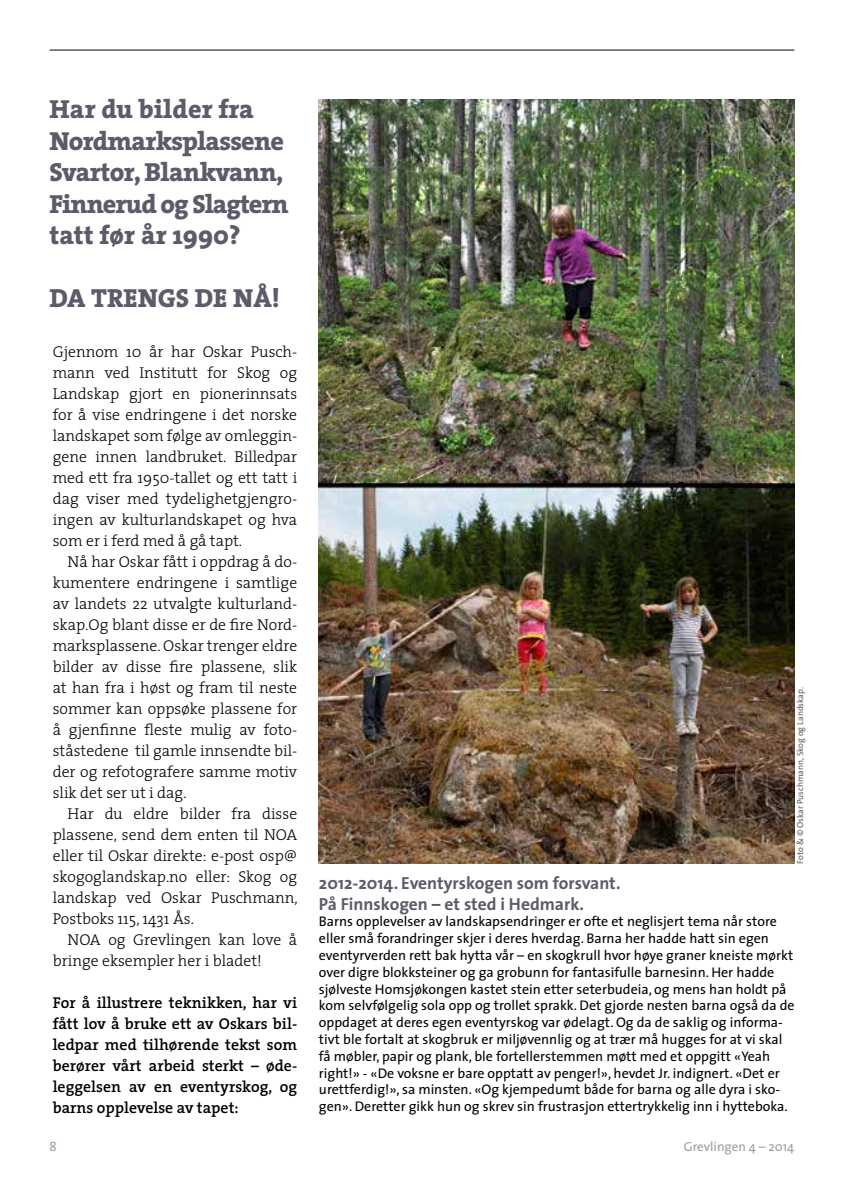
<style>
.page{position:relative;width:844px;height:1191px;background:#fff}
.page>*{position:absolute;margin:0;border:0;box-sizing:border-box;transform-origin:0 0}
.t1{font:800 26.25px/31.5px "The Serif";letter-spacing:-.03em;color:#5c5b6a}
.t2{font:800 26.25px "The Serif";color:#5c5b6a}
.t3{font:700 17.5px/21px "The Sans";color:#5c5b6a}
.t4{font:300 15.75px/21px "The Serif";color:#000;text-align:justify}
.t5{font:600 15.75px/21px "The Serif";color:#000;text-align:justify}
.t6{font:14px/16.8px "The Sans";color:#000}
.t7{font:13.12px "The Sans";color:#9d9d9c}
.t8{font:8.75px "The Sans";color:#5c5b6a}
</style>
<div class="page">
<hr style="left:50px;top:50px;width:744px;height:1px;background:#000">
<img style="left:319px;top:99px;width:475px;height:764px">
<h1 class="t1" style="left:50px;top:95px;width:240px">Har du bilder fra<br>Nordmarksplassene<br>Svartor, Blankvann,<br>Finnerud og Slagtern tatt før år 1990?</h1>
<h1 class="t2" style="left:50px;top:287px;width:231px">DA TRENGS DE NÅ!</h1>
<p class="t4" style="left:53px;top:342px;width:246px">Gjennom 10 år har Oskar Pusch&shy;mann ved Institutt for Skog og Landskap gjort en pionerinnsats for å vise endringene i det norske landskapet som følge av omleggin&shy;gene innen landbruket. Billedpar med ett fra 1950-tallet og ett tatt i dag viser med tydelighetgjengro&shy;ingen av kulturlandskapet og hva som er i ferd med å gå tapt.</p>
<p class="t4" style="left:53px;top:552px;width:246px;text-indent:15px">Nå har Oskar fått i oppdrag å do&shy;kumentere endringene i samtlige av landets 22 utvalgte kulturland&shy;skap.Og blant disse er de fire Nord&shy;marksplassene. Oskar trenger eldre bilder av disse fire plassene, slik at han fra i høst og fram til neste sommer kan oppsøke plassene for å gjenfinne fleste mulig av foto&shy;ståstedene til gamle innsendte bil&shy;der og refotografere samme motiv slik det ser ut i dag.</p>
<p class="t4" style="left:53px;top:804px;width:246px;text-indent:15px">Har du eldre bilder fra disse plassene, send dem enten til NOA eller til Oskar direkte: e-post osp@ skogoglandskap.no eller: Skog og landskap ved Oskar Puschmann, Postboks 115, 1431 Ås.</p>
<p class="t4" style="left:53px;top:930px;width:246px;text-indent:15px">NOA og Grevlingen kan love å bringe eksempler her i bladet!</p>
<p class="t5" style="left:53px;top:993px;width:246px">For å illustrere teknikken, har vi fått lov å bruke ett av Oskars bil&shy;ledpar med tilhørende tekst som berører vårt arbeid sterkt – øde&shy;leggelsen av en eventyrskog, og barns opplevelse av tapet:</p>
<p class="t8" style="left:795px;top:863px;width:178px;rotate:-90deg">Foto &amp; © Oskar Puschmann, Skog og Landskap.</p>
<p class="t3" style="left:319px;top:873px;width:303px">2012-2014. Eventyrskogen som forsvant.<br>På Finnskogen – et sted i Hedmark.</p>
<p class="t6" style="left:319px;top:913px;width:477px">Barns opplevelser av landskapsendringer er ofte et neglisjert tema når store eller små forandringer skjer i deres hverdag. Barna her hadde hatt sin egen eventyrverden rett bak hytta vår – en skogkrull hvor høye graner kneiste mørkt over digre blokksteiner og ga grobunn for fantasifulle barnesinn. Her hadde sjølveste Homsjøkongen kastet stein etter seterbudeia, og mens han holdt på kom selvfølgelig sola opp og trollet sprakk. Det gjorde nesten barna også da de oppdaget at deres egen eventyrskog var ødelagt. Og da de saklig og informa&shy;tivt ble fortalt at skogbruk er miljøvennlig og at trær må hugges for at vi skal få møbler, papir og plank, ble fortellerstemmen møtt med et oppgitt «Yeah right!» - «De voksne er bare opptatt av penger!», hevdet Jr. indignert. «Det er urettferdig!», sa minsten. «Og kjempedumt både for barna og alle dyra i sko&shy;gen». Deretter gikk hun og skrev sin frustrasjon ettertrykkelig inn i hytteboka.</p>
<p class="t7" style="left:50px;top:1139px;width:9px">8</p>
<p class="t7" style="left:683px;top:1141px;width:112px">Grevlingen 4 – 2014</p>
</div>
